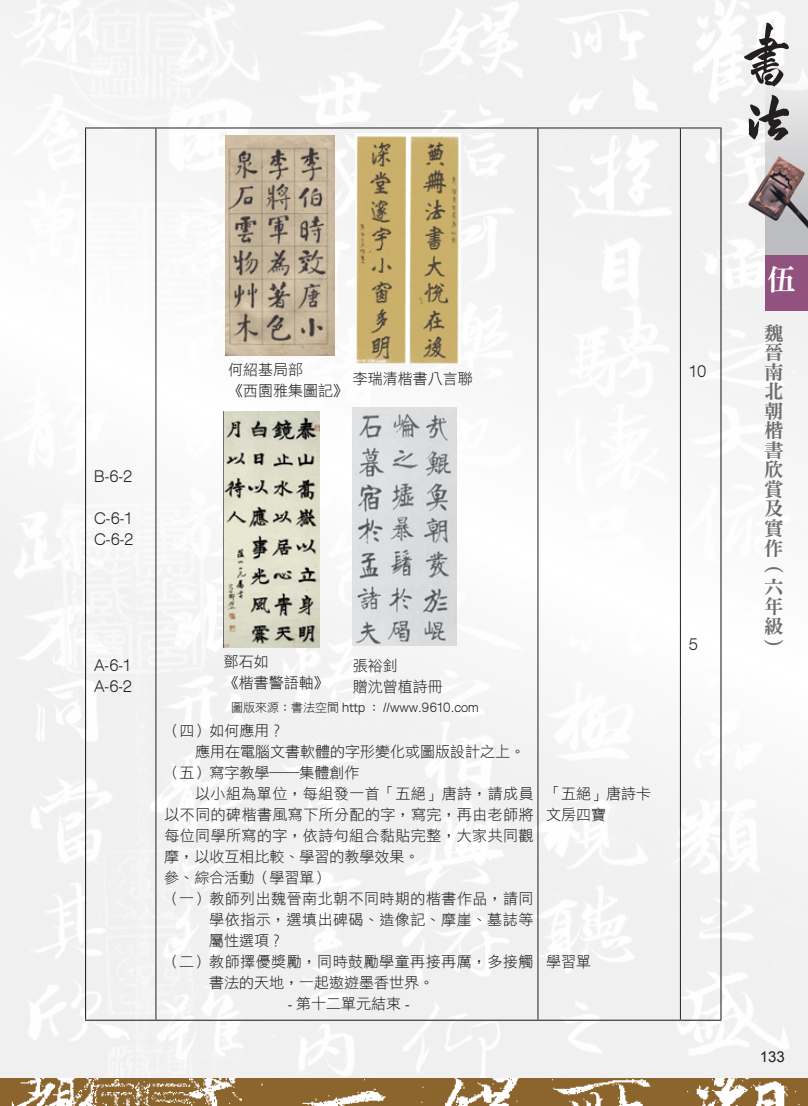
<style>
.page{position:relative;width:808px;height:1106px;background:#fff}
.page>*{position:absolute;margin:0;border:0;box-sizing:border-box;transform-origin:0 0}
.t1{font:29.25px "DFN Ming XB HK BF";color:#fff}
.t2{font:19.5px/19.5px "DFN Ming XB HK BF";color:#6c6d70;text-align:justify}
.t3{font:15px/21px "DF Hei Lt HK BF";color:#231f20}
.t4{font:15px "DF Hei Lt HK BF";letter-spacing:.03em;color:#231f20}
.t5{font:500 15px/21px "AR Gothic 1";color:#231f20}
.t6{font:15px "DF Hei Lt HK BF";letter-spacing:.035em;color:#231f20}
.t7{font:15px "DF Hei Lt HK BF";letter-spacing:.04em;color:#231f20}
.t8{font:15px "Arial";color:#231f20}
.t9{font:500 12px "AR Gothic 1";color:#231f20}
.s1{font-family:"DF Hei Lt HK BF";font-weight:400}
.s2{font-family:"AR Gothic 1";font-weight:500}
</style>
<div class="page">
<img style="left:0;top:0;width:808px;height:1078px">
<img style="left:0;top:1078px;width:808px;height:28px">
<svg style="left:765px;top:49px;width:43px;height:107px"></svg>
<img style="left:739px;top:12px;width:55px;height:76px">
<img style="left:740px;top:94px;width:49px;height:59px">
<img style="left:748px;top:156px;width:60px;height:100px">
<div style="left:765px;top:255px;width:43px;height:56px;background:#92527f"></div>
<hr style="left:85px;top:128px;width:1px;height:590px;background:#231f20">
<hr style="left:720px;top:128px;width:1px;height:590px;background:#231f20">
<hr style="left:85px;top:718px;width:1px;height:301px;background:#231f20">
<hr style="left:720px;top:718px;width:1px;height:301px;background:#231f20">
<hr style="left:85px;top:1019px;width:71px;height:1px;background:#231f20">
<hr style="left:156px;top:1019px;width:267px;height:1px;background:#231f20">
<hr style="left:423px;top:1019px;width:115px;height:1px;background:#231f20">
<hr style="left:538px;top:1019px;width:142px;height:1px;background:#231f20">
<hr style="left:680px;top:1019px;width:41px;height:1px;background:#231f20">
<hr style="left:85px;top:128px;width:71px;height:1px;background:#231f20">
<hr style="left:156px;top:128px;width:267px;height:1px;background:#231f20">
<hr style="left:156px;top:128px;width:1px;height:590px;background:#231f20">
<hr style="left:423px;top:128px;width:115px;height:1px;background:#231f20">
<hr style="left:538px;top:128px;width:142px;height:1px;background:#231f20">
<hr style="left:537px;top:128px;width:1px;height:590px;background:#231f20">
<hr style="left:680px;top:128px;width:41px;height:1px;background:#231f20">
<hr style="left:680px;top:128px;width:1px;height:590px;background:#231f20">
<hr style="left:156px;top:718px;width:1px;height:301px;background:#231f20">
<hr style="left:537px;top:718px;width:1px;height:301px;background:#231f20">
<hr style="left:680px;top:718px;width:1px;height:301px;background:#231f20">
<img style="left:225px;top:135px;width:110px;height:221px">
<img style="left:356px;top:133px;width:104px;height:230px">
<img style="left:224px;top:411px;width:96px;height:236px">
<img style="left:352px;top:407px;width:105px;height:238px">
<p class="t5" style="left:94px;top:467px;width:40px">B-6-2</p>
<p class="t5" style="left:94px;top:509px;width:41px">C-6-1<br>C-6-2</p>
<p class="t3" style="left:228px;top:358px;width:121px">何紹基局部<br>《西園雅集圖記》</p>
<p class="t3" style="left:353px;top:368px;width:121px">李瑞清楷書八言聯</p>
<p class="t5" style="left:94px;top:656px;width:40px">A-6-1<br>A-6-2</p>
<p class="t3" style="left:224px;top:651px;width:106px">鄧石如<br>《楷書警語軸》</p>
<p class="t3" style="left:353px;top:655px;width:91px">張裕釗<br>贈沈曾植詩冊</p>
<p class="t9" style="left:231px;top:702px;width:249px"><span class="s1">圖版來源：書法空間</span> http <span class="s1">︰</span> //www.9610.com</p>
<p class="t3" style="left:164px;top:720px;width:121px">（四）如何應用？</p>
<p class="t3" style="left:195px;top:741px;width:332px">應用在電腦文書軟體的字形變化或圖版設計之上。</p>
<p class="t3" style="left:164px;top:762px;width:196px">（五）寫字教學――集體創作</p>
<p class="t4" style="left:195px;top:786px;width:340px">以小組為單位，每組發一首「五絕」唐詩，請成員</p>
<p class="t4" style="left:164px;top:807px;width:371px">以不同的碑楷書風寫下所分配的字，寫完，再由老師將</p>
<p class="t4" style="left:164px;top:828px;width:371px">每位同學所寫的字，依詩句組合黏貼完整，大家共同觀</p>
<p class="t3" style="left:164px;top:846px;width:256px">摩，以收互相比較、學習的教學效果。</p>
<p class="t3" style="left:164px;top:867px;width:166px">參、綜合活動（學習單）</p>
<p class="t4" style="left:164px;top:891px;width:371px">（一）教師列出魏晉南北朝不同時期的楷書作品，請同</p>
<p class="t7" style="left:209px;top:912px;width:326px">學依指示，選填出碑碣、造像記、摩崖、墓誌等</p>
<p class="t3" style="left:209px;top:930px;width:76px">屬性選項？</p>
<p class="t6" style="left:164px;top:954px;width:371px">（二）教師擇優獎勵，同時鼓勵學童再接再厲，多接觸</p>
<p class="t3" style="left:209px;top:972px;width:226px">書法的天地，一起遨遊墨香世界。</p>
<p class="t3" style="left:288px;top:993px;width:123px"><span class="s2">-</span> 第十二單元結束 <span class="s2">-</span></p>
<p class="t3" style="left:546px;top:783px;width:107px">「五絕」唐詩卡文房四寶</p>
<p class="t3" style="left:546px;top:951px;width:47px">學習單</p>
<p class="t5" style="left:689px;top:362px;width:19px">10</p>
<p class="t5" style="left:689px;top:635px;width:11px">5</p>
<h1 class="t1" style="left:767px;top:265px;width:31px">伍</h1>
<h2 class="t2" style="left:764px;top:323px;width:21px">魏晉南北朝楷書欣賞及實作︵六年級︶</h2>
<p class="t8" style="left:760px;top:1047px;width:27px">133</p>
</div>
